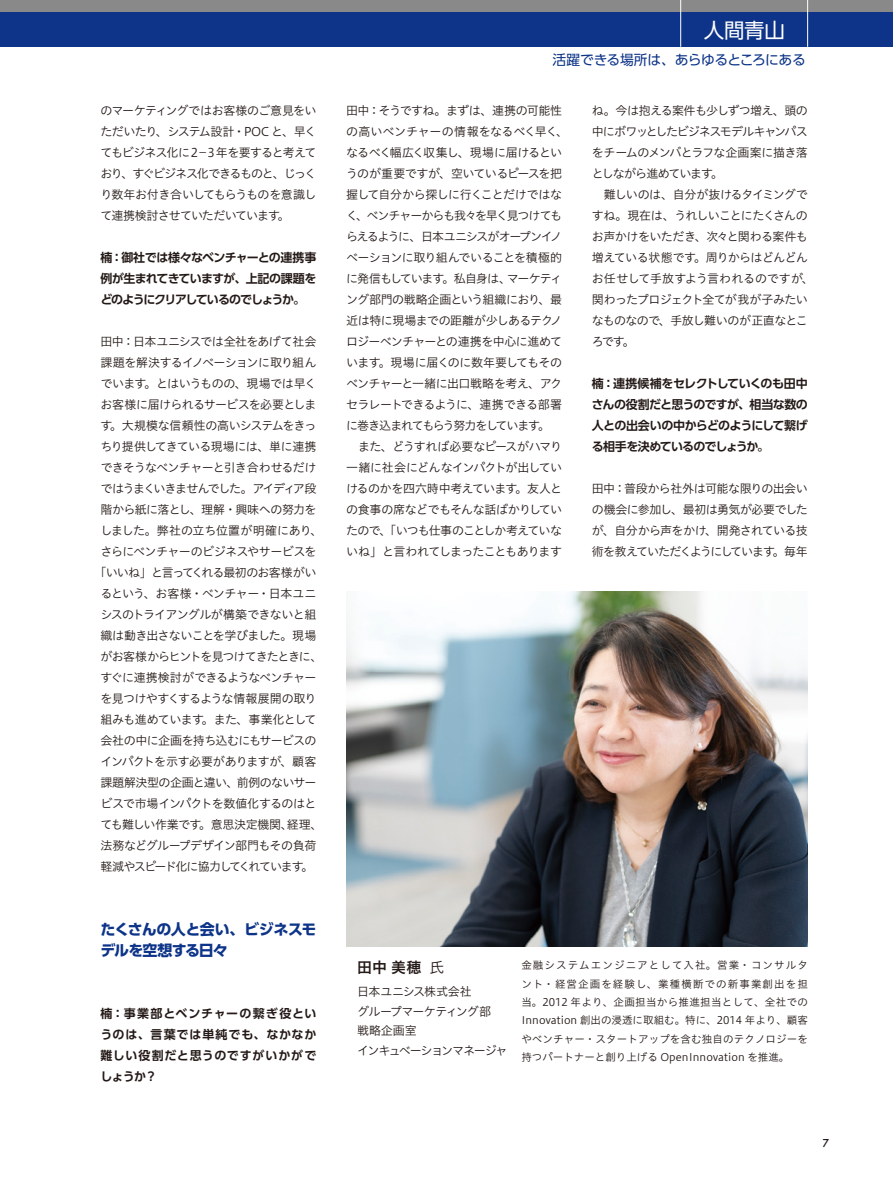
<style>
.page{position:relative;width:893px;height:1178px;background:#fff}
.page>*{position:absolute;margin:0;border:0;box-sizing:border-box;transform-origin:0 0}
.t1{font:20.4px "UD Shin Go Pro";color:#fff}
.t2{font:700 15px/21px "UD Shin Go Pro";letter-spacing:-.055em;color:#0d3488}
.t3{font:15px "Hiragino UD Sans Std W6";color:#231916}
.t4{font:13.8px "UD Shin Go Pro";letter-spacing:-.035em;color:#0d3488}
.t5{font:12px/21px "Hiragino UD Sans Std W3";letter-spacing:-.06em;color:#231916;text-align:justify}
.t6{font:700 12px/21px "UD Shin Go Pro De";letter-spacing:-.045em;color:#231916;text-align:justify}
.t7{font:12px/19.5px "Hiragino UD Sans Std W3";letter-spacing:-.08em;color:#231916}
.t8{font:500 12px "Futura";color:#231916}
.t9{font:10.5px/18.3px "Hiragino UD Sans Std W3";color:#231916;text-align:justify}
.s1{font-family:"Hiragino UD Sans Std W3"}
</style>
<div class="page">
<img style="left:346px;top:591px;width:462px;height:355px">
<div style="left:0;top:0;width:893px;height:21px;background:#898989"></div>
<div style="left:0;top:13px;width:893px;height:34px;background:#0d3488"></div>
<hr style="left:680px;top:0;width:1px;height:47px;background:#fff">
<hr style="left:807px;top:0;width:1px;height:47px;background:#fff">
<p class="t5" style="left:100px;top:99px;width:218px">のマーケティングではお客様のご意見をいただいたり、システム設計・POC と、早くてもビジネス化に２−３年を要すると考えており、すぐビジネス化できるものと、じっくり数年お付き合いしてもらうものを意識して連携検討させていただいています。</p>
<p class="t6" style="left:100px;top:246px;width:217px">楠：御社では様々なベンチャーとの連携事例が生まれてきていますが、上記の課題をどのようにクリアしているのでしょうか。</p>
<p class="t5" style="left:94px;top:330px;width:230px;text-align:center">田中：日本ユニシスでは全社をあげて社会課題を解決するイノベーションに取り組んでいます。とはいうものの、現場では早くお客様に届けられるサービスを必要とします。大規模な信頼性の高いシステムをきっちり提供してきている現場には、単に連携できそうなベンチャーと引き合わせるだけではうまくいきませんでした。アイディア段階から紙に落とし、理解･興味への努力をしました。弊社の立ち位置が明確にあり、さらにベンチャーのビジネスやサービスを「いいね」と言ってくれる最初のお客様がいるという、お客様・ベンチャー・日本ユニシスのトライアングルが構築できないと組織は動き出さないことを学びました。現場がお客様からヒントを見つけてきたときに、すぐに連携検討ができるようなベンチャーを見つけやすくするような情報展開の取り組みも進めています。また、事業化として会社の中に企画を持ち込むにもサービスのインパクトを示す必要がありますが、顧客課題解決型の企画と違い、前例のないサービスで市場インパクトを数値化するのはとても難しい作業です。意思決定機関、経理、法務などグループデザイン部門もその負荷軽減やスピード化に協力してくれています。</p>
<p class="t2" style="left:100px;top:918px;width:217px">たくさんの人と会い、ビジネスモデルを空想する日々</p>
<p class="t6" style="left:100px;top:1002px;width:218px">楠：事業部とベンチャーの繋ぎ役というのは、言葉では単純でも、なかなか難しい役割だと思うのですがいかがでしょうか？</p>
<h1 class="t1" style="left:704px;top:13px;width:83px">人間青山</h1>
<p class="t4" style="left:552px;top:49px;width:255px">活躍できる場所は、あらゆるところにある</p>
<p class="t5" style="left:346px;top:99px;width:224px;text-align:left">田中：そうですね。まずは、連携の可能性の高いベンチャーの情報をなるべく早く、なるべく幅広く収集し、現場に届けるというのが重要ですが、空いているピースを把握して自分から探しに行くことだけではなく、ベンチャーからも我々を早く見つけてもらえるように、日本ユニシスがオープンイノベーションに取り組んでいることを積極的に発信もしています。私自身は、マーケティング部門の戦略企画という組織におり、最近は特に現場までの距離が少しあるテクノロジーベンチャーとの連携を中心に進めています。現場に届くのに数年要してもそのベンチャーと一緒に出口戦略を考え、アクセラレートできるように、連携できる部署に巻き込まれてもらう努力をしています。<br>　また、どうすれば必要なピースがハマり一緒に社会にどんなインパクトが出していけるのかを四六時中考えています。友人との食事の席などでもそんな話ばかりしていたので、「いつも仕事のことしか考えていないね」と言われてしまったこともあります</p>
<p class="t5" style="left:592px;top:99px;width:223px;text-align:left">ね。今は抱える案件も少しずつ増え、頭の中にボワッとしたビジネスモデルキャンパスをチームのメンバとラフな企画案に描き落としながら進めています。<br>　難しいのは、自分が抜けるタイミングですね。現在は、うれしいことにたくさんのお声かけをいただき、次々と関わる案件も増えている状態です。周りからはどんどんお任せして手放すよう言われるのですが、関わったプロジェクト全てが我が子みたいなものなので、手放し難いのが正直なところです。</p>
<p class="t6" style="left:592px;top:372px;width:218px">楠：連携候補をセレクトしていくのも田中さんの役割だと思うのですが、相当な数の人との出会いの中からどのようにして繋げる相手を決めているのでしょうか。</p>
<p class="t5" style="left:592px;top:477px;width:218px">田中：普段から社外は可能な限りの出会いの機会に参加し、最初は勇気が必要でしたが、自分から声をかけ、開発されている技術を教えていただくようにしています。毎年</p>
<p class="t3" style="left:357px;top:956px;width:89px">田中 美穂 <span class="s1">氏</span></p>
<p class="t7" style="left:357px;top:981px;width:152px">日本ユニシス株式会社<br>グループマーケティング部<br>戦略企画室<br>インキュベーションマネージャ</p>
<p class="t9" style="left:521px;top:955px;width:288px">金融システムエンジニアとして入社。営業・コンサルタント・経営企画を経験し、業種横断での新事業創出を担当。2012 年より、企画担当から推進担当として、全社でのInnovation 創出の浸透に取組む。特に、2014 年より、顧客やベンチャー・スタートアップを含む独自のテクノロジーを持つパートナーと創り上げる OpenInnovation を推進。</p>
<p class="t8" style="left:822px;top:1134px;width:8px">7</p>
</div>
